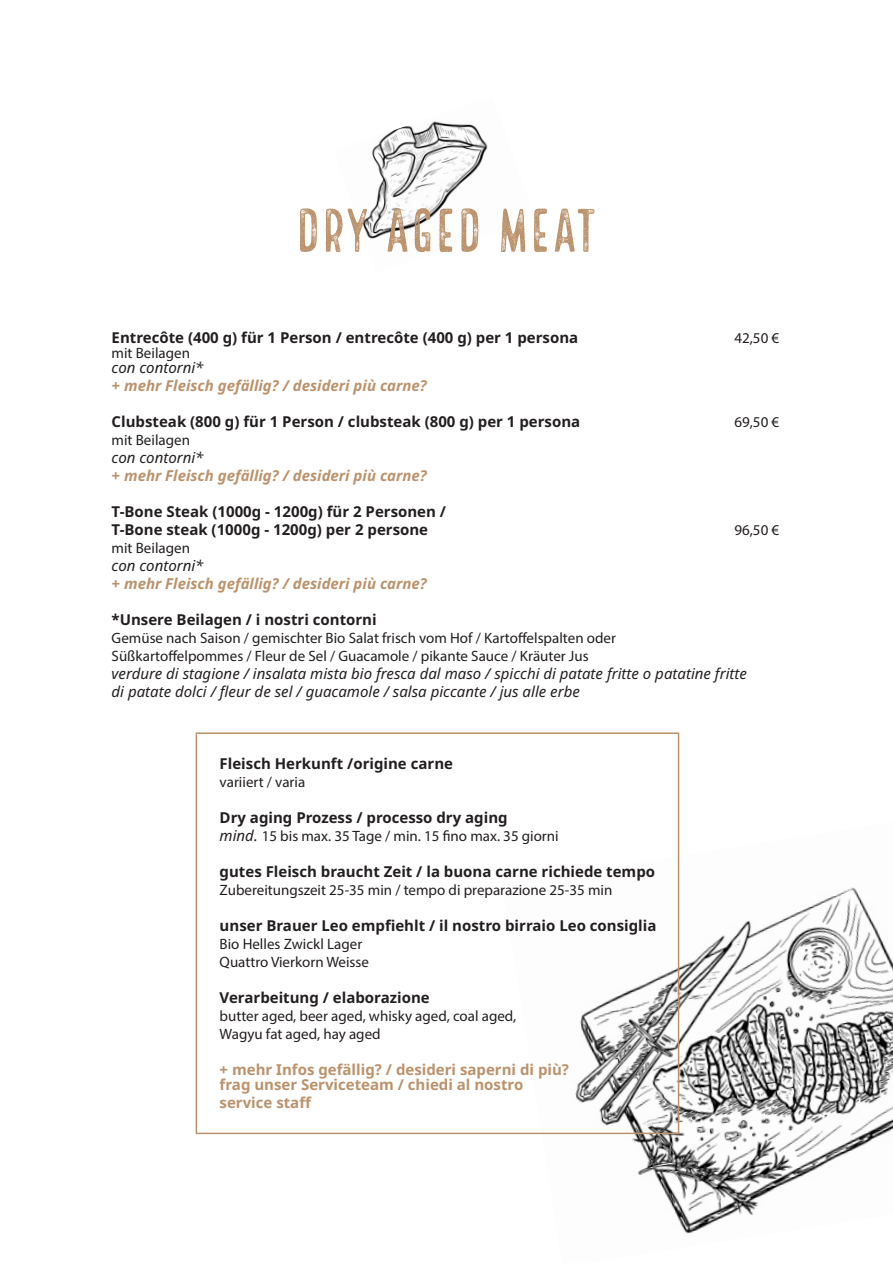
<style>
.page{position:relative;width:893px;height:1263px;background:#fff}
.page>*{position:absolute;margin:0;border:0;box-sizing:border-box;transform-origin:0 0}
.t1{font:60px "Local Brewery Five";letter-spacing:-.01em;color:#bb926b}
.t2{font:700 15px "Noto Sans";color:#231f20}
.t3{font:15px "Myriad Pro";color:#231f20}
.t4{font:italic 15px "Noto Sans";color:#231f20}
.t5{font:italic 700 15px "Noto Sans";color:#bb926b}
.t6{font:700 15px "Noto Sans";color:#bb926b}
.s1{font-family:"Noto Sans";font-style:italic}
</style>
<div class="page">
<img style="left:502px;top:822px;width:391px;height:412px">
<img style="left:362px;top:121px;width:126px;height:118px">
<div style="left:196px;top:732px;width:483px;height:402px;border:2px solid #bb926b"></div>
<p class="t1" style="left:295px;top:198px;width:304px">DRY AGED MEAT</p>
<p class="t2" style="left:112px;top:329px;width:468px">Entrecôte (400 g) für 1 Person / entrecôte (400 g) per 1 persona</p>
<p class="t3" style="left:734px;top:329px;width:46px">42,50 €</p>
<p class="t3" style="left:112px;top:344px;width:80px">mit Beilagen</p>
<p class="t4" style="left:112px;top:357px;width:93px">con contorni*</p>
<p class="t5" style="left:112px;top:375px;width:317px">+ mehr Fleisch gefällig? / desideri più carne?</p>
<p class="t2" style="left:112px;top:413px;width:470px">Clubsteak (800 g) für 1 Person / clubsteak (800 g) per 1 persona</p>
<p class="t3" style="left:734px;top:413px;width:46px">69,50 €</p>
<p class="t3" style="left:112px;top:431px;width:80px">mit Beilagen</p>
<p class="t4" style="left:112px;top:447px;width:93px">con contorni*</p>
<p class="t5" style="left:112px;top:465px;width:317px">+ mehr Fleisch gefällig? / desideri più carne?</p>
<p class="t2" style="left:112px;top:503px;width:336px">T-Bone Steak (1000g - 1200g) für 2 Personen /</p>
<p class="t2" style="left:112px;top:521px;width:318px">T-Bone steak (1000g - 1200g) per 2 persone</p>
<p class="t3" style="left:734px;top:521px;width:46px">96,50 €</p>
<p class="t3" style="left:112px;top:539px;width:80px">mit Beilagen</p>
<p class="t4" style="left:112px;top:555px;width:93px">con contorni*</p>
<p class="t5" style="left:112px;top:573px;width:317px">+ mehr Fleisch gefällig? / desideri più carne?</p>
<p class="t2" style="left:112px;top:611px;width:267px">*Unsere Beilagen / i nostri contorni</p>
<p class="t3" style="left:112px;top:629px;width:506px">Gemüse nach Saison / gemischter Bio Salat frisch vom Hof / Kartoffelspalten oder</p>
<p class="t3" style="left:112px;top:647px;width:479px">Süßkartoffelpommes / Fleur de Sel / Guacamole / pikante Sauce / Kräuter Jus</p>
<p class="t4" style="left:112px;top:663px;width:637px">verdure di stagione / insalata mista bio fresca dal maso / spicchi di patate fritte o patatine fritte</p>
<p class="t4" style="left:112px;top:681px;width:470px">di patate dolci / fleur de sel / guacamole / salsa piccante / jus alle erbe</p>
<p class="t2" style="left:220px;top:755px;width:235px">Fleisch Herkunft /origine carne</p>
<p class="t3" style="left:220px;top:773px;width:87px">variiert / varia</p>
<p class="t2" style="left:220px;top:809px;width:290px">Dry aging Prozess / processo dry aging</p>
<p class="t3" style="left:220px;top:827px;width:341px"><span class="s1">mind.</span> 15 bis max. 35 Tage / min. 15 fino max. 35 giorni</p>
<p class="t2" style="left:220px;top:863px;width:437px">gutes Fleisch braucht Zeit / la buona carne richiede tempo</p>
<p class="t3" style="left:220px;top:881px;width:394px">Zubereitungszeit 25-35 min / tempo di preparazione 25-35 min</p>
<p class="t2" style="left:220px;top:917px;width:438px">unser Brauer Leo empfiehlt / il nostro birraio Leo consiglia</p>
<p class="t3" style="left:220px;top:935px;width:144px">Bio Helles Zwickl Lager</p>
<p class="t3" style="left:220px;top:953px;width:151px">Quattro Vierkorn Weisse</p>
<p class="t2" style="left:220px;top:989px;width:212px">Verarbeitung / elaborazione</p>
<p class="t3" style="left:220px;top:1007px;width:298px">butter aged, beer aged, whisky aged, coal aged,</p>
<p class="t3" style="left:220px;top:1025px;width:163px">Wagyu fat aged, hay aged</p>
<p class="t6" style="left:220px;top:1061px;width:351px">+ mehr Infos gefällig? / desideri saperni di più?</p>
<p class="t6" style="left:220px;top:1076px;width:305px">frag unser Serviceteam / chiedi al nostro</p>
<p class="t6" style="left:220px;top:1094px;width:94px">service staff</p>
</div>
